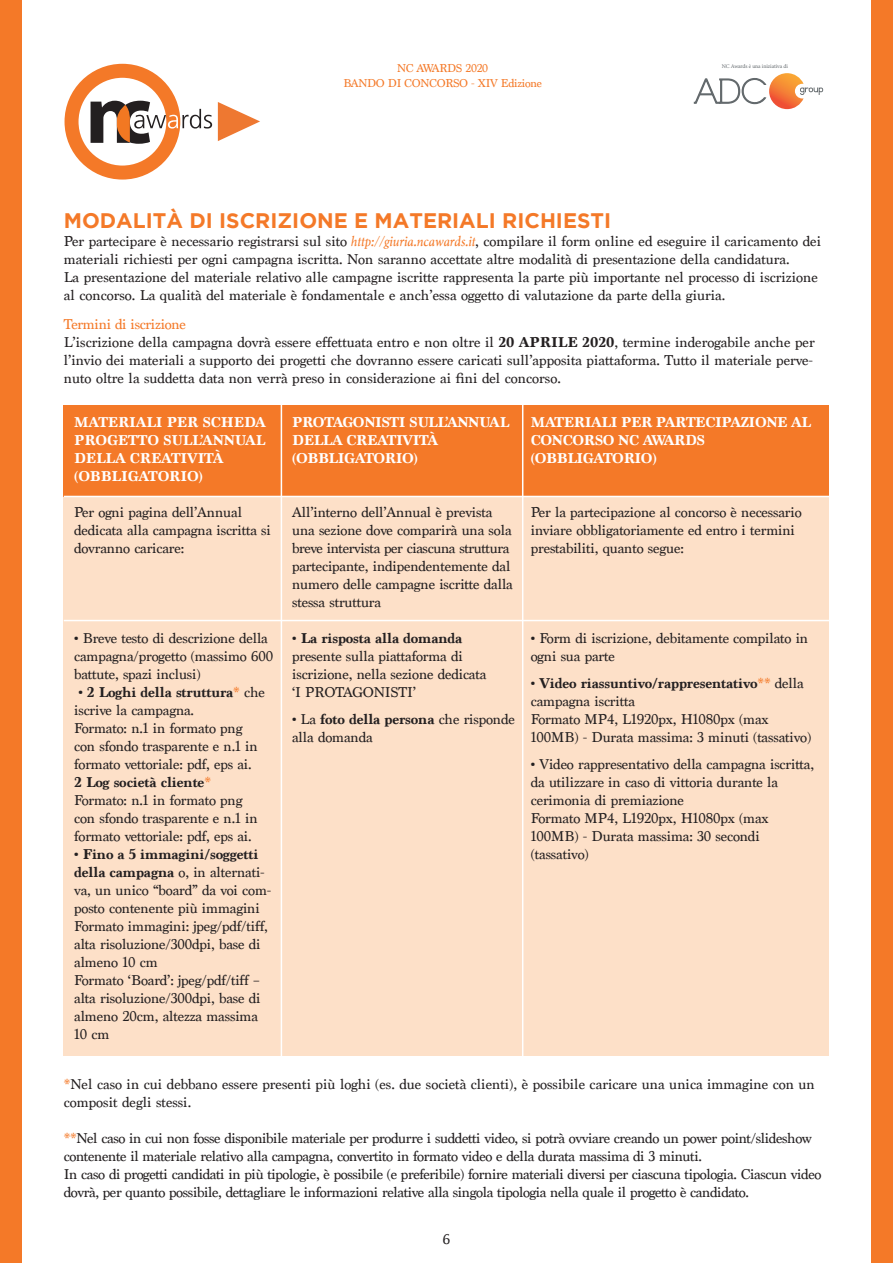
<style>
.page{position:relative;width:893px;height:1263px;background:#fff}
.page>*{position:absolute;margin:0;border:0;box-sizing:border-box;transform-origin:0 0}
.t1{font:700 21px "Gotham";color:#f47928}
.t2{font:15px/18px "Marion";letter-spacing:-.01em;color:#231f20}
.t3{font:700 15px/18px "Marion";letter-spacing:-.025em;color:#fff;text-align:justify}
.t4{font:700 15px/18px "Marion";letter-spacing:-.01em;color:#231f20}
.t5{font:15px "Marion";letter-spacing:-.02em;color:#f47928}
.t6{font:12px "Marion";letter-spacing:-.025em;color:#f47928}
.t7{font:5.7px "Minion Pro";letter-spacing:-.01em;color:#63696d}
.s1{font-style:italic;color:#f47928}
.s2{font-weight:700}
.s3{font-weight:400;color:#f47928}
.s4{font-weight:400}
.s5{color:#f47928}
</style>
<div class="page">
<div style="left:872px;top:0;width:21px;height:1263px;background:#f47928"></div>
<div style="left:0;top:0;width:21px;height:1263px;background:#f47928"></div>
<svg style="left:693px;top:73px;width:130px;height:36px"></svg>
<svg style="left:72px;top:71px;width:101px;height:102px"></svg>
<div style="left:65px;top:64px;width:115px;height:116px;border:14px solid #f47928;border-radius:50%"></div>
<svg style="left:218px;top:102px;width:42px;height:39px"></svg>
<svg style="left:91px;top:101px;width:121px;height:43px"></svg>
<div style="left:64px;top:405px;width:765px;height:91px;background:#f47928"></div>
<div style="left:64px;top:497px;width:765px;height:559px;background:#fde0c8"></div>
<hr style="left:281px;top:400px;width:1px;height:690px;background:#fff">
<hr style="left:522px;top:398px;width:1px;height:689px;background:#fff">
<hr style="left:64px;top:620px;width:765px;height:1px;background:#fff">
<p class="t6" style="left:397px;top:61px;width:93px">NC AWARDS 2020</p>
<p class="t7" style="left:722px;top:62px;width:68px">NC Awards è una iniziativa di</p>
<p class="t6" style="left:344px;top:76px;width:200px">BANDO DI CONCORSO - XIV Edizione</p>
<p class="t1" style="left:64px;top:208px;width:549px">MODALITÀ DI ISCRIZIONE E MATERIALI RICHIESTI</p>
<p class="t2" style="left:64px;top:232px;width:759px">Per partecipare è necessario registrarsi sul sito <span class="s1">http://giuria.ncawards.it</span>, compilare il form online ed eseguire il caricamento dei materiali richiesti per ogni campagna iscritta. Non saranno accettate altre modalità di presentazione della candidatura.</p>
<p class="t2" style="left:64px;top:268px;width:756px">La presentazione del materiale relativo alle campagne iscritte rappresenta la parte più importante nel processo di iscrizione al concorso. La qualità del materiale è fondamentale e anch’essa oggetto di valutazione da parte della giuria.</p>
<p class="t5" style="left:64px;top:316px;width:124px">Termini di iscrizione</p>
<p class="t2" style="left:64px;top:334px;width:752px;text-align:justify">L’iscrizione della campagna dovrà essere effettuata entro e non oltre il <span class="s2">20 APRILE 2020</span>, termine inderogabile anche per l’invio dei materiali a supporto dei progetti che dovranno essere caricati sull’apposita piattaforma. Tutto il materiale perve&shy;nuto oltre la suddetta data non verrà preso in considerazione ai fini del concorso.</p>
<p class="t3" style="left:74px;top:413px;width:193px">MATERIALI PER SCHEDA PROGETTO SULL’ANNUAL DELLA CREATIVITÀ</p>
<p class="t3" style="left:74px;top:467px;width:130px">(OBBLIGATORIO)</p>
<p class="t2" style="left:74px;top:503px;width:198px">Per ogni pagina dell’Annual dedicata alla campagna iscritta si dovranno caricare:</p>
<p class="t2" style="left:74px;top:629px;width:200px">• Breve testo di descrizione della campagna/progetto (massimo 600 battute, spazi inclusi)</p>
<p class="t4" style="left:74px;top:683px;width:192px">• 2 Loghi della struttura<span class="s3">*</span> <span class="s4">che iscrive la campagna.</span></p>
<p class="t2" style="left:74px;top:719px;width:185px">Formato: n.1 in formato png con sfondo trasparente e n.1 in formato vettoriale: pdf, eps ai.</p>
<p class="t4" style="left:74px;top:773px;width:138px">2 Log società cliente<span class="s3">*</span></p>
<p class="t2" style="left:74px;top:791px;width:185px">Formato: n.1 in formato png con sfondo trasparente e n.1 in formato vettoriale: pdf, eps ai.</p>
<p class="t2" style="left:74px;top:845px;width:199px"><span class="s2">• Fino a 5 immagini/soggetti della campagna</span> o, in alternati&shy;va, un unico “board” da voi com&shy;posto contenente più immagini</p>
<p class="t2" style="left:74px;top:917px;width:195px">Formato immagini: jpeg/pdf/tiff, alta risoluzione/300dpi, base di almeno 10 cm</p>
<p class="t2" style="left:74px;top:971px;width:188px">Formato ‘Board’: jpeg/pdf/tiff – alta risoluzione/300dpi, base di almeno 20cm, altezza massima<br>10 cm</p>
<p class="t3" style="left:292px;top:413px;width:219px">PROTAGONISTI SULL’ANNUAL<br>DELLA CREATIVITÀ</p>
<p class="t3" style="left:292px;top:449px;width:127px">(OBBLIGATORIO)</p>
<p class="t2" style="left:292px;top:503px;width:222px">All’interno dell’Annual è prevista una sezione dove comparirà una sola breve intervista per ciascuna struttura partecipante, indipendentemente dal numero delle campagne iscritte dalla stessa struttura</p>
<p class="t4" style="left:292px;top:629px;width:172px"><span class="s4">•</span> La risposta alla domanda</p>
<p class="t2" style="left:292px;top:647px;width:172px">presente sulla piattaforma di</p>
<p class="t2" style="left:292px;top:665px;width:196px">iscrizione, nella sezione dedicata</p>
<p class="t2" style="left:292px;top:683px;width:125px">‘I PROTAGONISTI’</p>
<p class="t2" style="left:292px;top:710px;width:224px">• La <span class="s2">foto della persona</span> che risponde alla domanda</p>
<p class="t3" style="left:531px;top:413px;width:282px">MATERIALI PER PARTECIPAZIONE AL</p>
<p class="t3" style="left:531px;top:431px;width:176px">CONCORSO NC AWARDS</p>
<p class="t3" style="left:531px;top:449px;width:127px">(OBBLIGATORIO)</p>
<p class="t2" style="left:531px;top:503px;width:272px">Per la partecipazione al concorso è necessario inviare obbligatoriamente ed entro i termini prestabiliti, quanto segue:</p>
<p class="t2" style="left:531px;top:629px;width:279px">• Form di iscrizione, debitamente compilato in ogni sua parte</p>
<p class="t4" style="left:531px;top:674px;width:274px"><span class="s4">•</span> Video riassuntivo/rappresentativo<span class="s3">**</span> <span class="s4">della campagna iscritta</span></p>
<p class="t2" style="left:531px;top:710px;width:282px">Formato MP4, L1920px, H1080px (max<br>100MB) - Durata massima: 3 minuti (tassativo)</p>
<p class="t2" style="left:531px;top:755px;width:285px">• Video rappresentativo della campagna iscritta, da utilizzare in caso di vittoria durante la</p>
<p class="t2" style="left:531px;top:791px;width:155px">cerimonia di premiazione</p>
<p class="t2" style="left:531px;top:809px;width:239px">Formato MP4, L1920px, H1080px (max<br>100MB) - Durata massima: 30 secondi</p>
<p class="t2" style="left:531px;top:845px;width:59px">(tassativo)</p>
<p class="t2" style="left:64px;top:1075px;width:753px"><span class="s5">*</span>Nel caso in cui debbano essere presenti più loghi (es. due società clienti), è possibile caricare una unica immagine con un composit degli stessi.</p>
<p class="t2" style="left:64px;top:1129px;width:749px"><span class="s5">**</span>Nel caso in cui non fosse disponibile materiale per produrre i suddetti video, si potrà ovviare creando un power point/slideshow contenente il materiale relativo alla campagna, convertito in formato video e della durata massima di 3 minuti.</p>
<p class="t2" style="left:64px;top:1165px;width:759px">In caso di progetti candidati in più tipologie, è possibile (e preferibile) fornire materiali diversi per ciascuna tipologia. Ciascun video dovrà, per quanto possibile, dettagliare le informazioni relative alla singola tipologia nella quale il progetto è candidato.</p>
<p class="t2" style="left:443px;top:1230px;width:9px">6</p>
</div>
